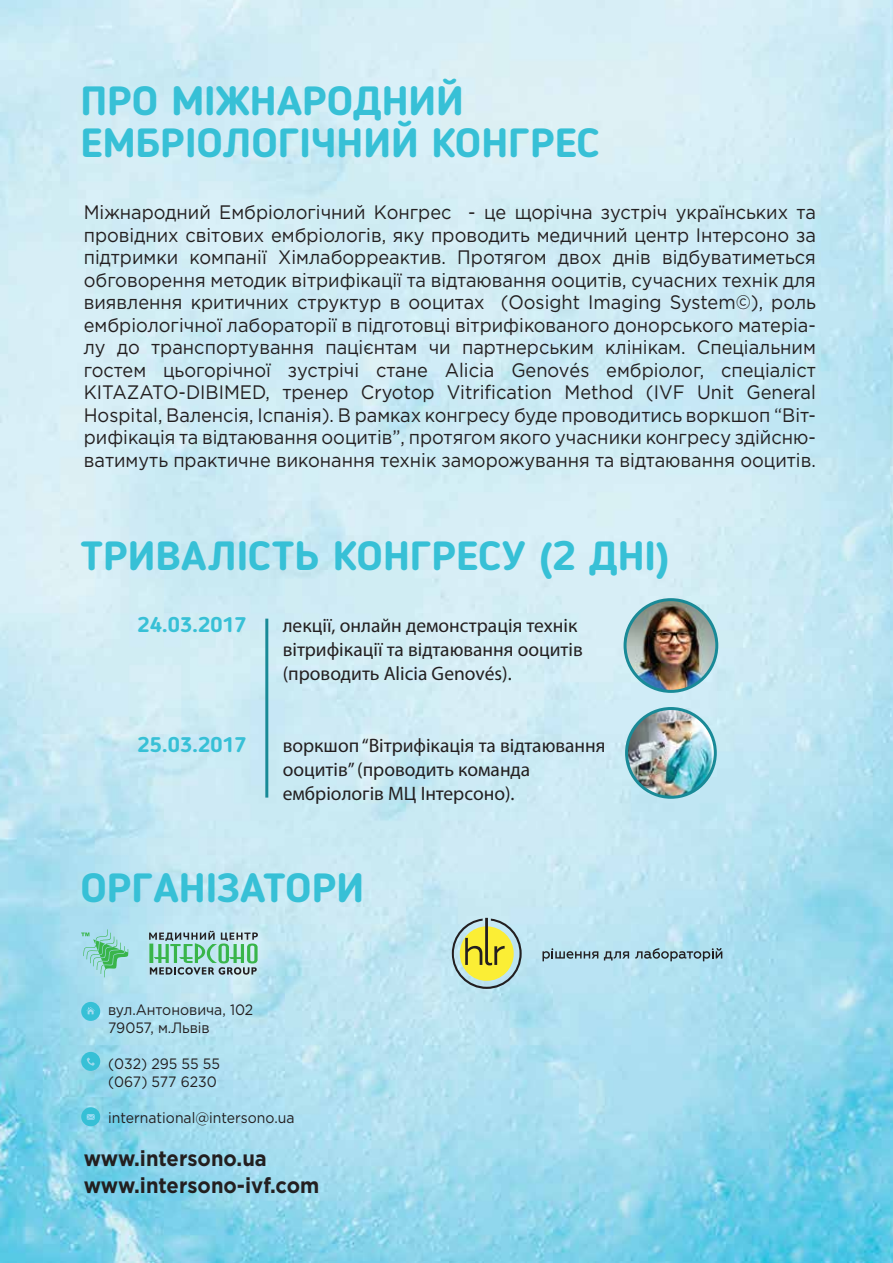
<style>
.page{position:relative;width:893px;height:1263px;background:#fff}
.page>*{position:absolute;margin:0;border:0;box-sizing:border-box;transform-origin:0 0}
.t1{font:700 40.5px/42px "Blogger Sans";color:#37c0d6;scale:1.07 1}
.t2{font:700 21.6px/27px "Gotham Pro";color:#231f20;scale:.93 1}
.t3{font:700 21px "Blogger Sans";color:#37c0d6;scale:1.07 1}
.t4{font:19.5px/22.5px "Gotham Pro";color:#231f20;text-align:justify;scale:.93 1}
.t5{font:19.5px/24px "Myriad Pro";color:#231f20}
.t6{font:15px/18px "Gotham Pro";color:#231f20;scale:.93 1}
</style>
<div class="page">
<img style="left:0;top:0;width:893px;height:1263px">
<svg style="left:81px;top:929px;width:47px;height:48px;background:#91d4c7"></svg>
<svg style="left:149px;top:931px;width:109px;height:44px;background:#90bfb1"></svg>
<hr style="left:265px;top:619px;width:3px;height:178px;background:#198a97">
<svg style="left:81px;top:1002px;width:19px;height:19px"></svg>
<svg style="left:81px;top:1052px;width:19px;height:19px"></svg>
<svg style="left:81px;top:1107px;width:19px;height:19px"></svg>
<svg style="left:452px;top:918px;width:70px;height:71px;background:#bdc985"></svg>
<svg style="left:542px;top:948px;width:56px;height:13px"></svg>
<svg style="left:604px;top:951px;width:25px;height:9px"></svg>
<svg style="left:635px;top:948px;width:87px;height:13px"></svg>
<img style="left:624px;top:600px;width:92px;height:91px;border-radius:46px">
<div style="left:624px;top:598px;width:94px;height:95px;border:3px solid #198a97;border-radius:50%"></div>
<img style="left:627px;top:708px;width:88px;height:89px;border-radius:44px">
<div style="left:625px;top:707px;width:92px;height:92px;border:3px solid #198a97;border-radius:50%"></div>
<h1 class="t1" style="left:80px;top:80px;width:487px">ПРО МІЖНАРОДНИЙ<br>ЕМБРІОЛОГІЧНИЙ КОНГРЕС</h1>
<p class="t4" style="left:84px;top:201px;width:789px">Міжнародний Ембріологічний Конгрес - це щорічна зустріч українських та провідних світових ембріологів, яку проводить медичний центр Інтерсоно за підтримки компанії Хімлаборреактив. Протягом двох днів відбуватиметься обговорення методик вітрифікації та відтаювання ооцитів, сучасних технік для виявлення критичних структур в ооцитах (Oosight Imaging System©), роль ембріологічної лабораторії в підготовці вітрифікованого донорського матеріа&shy;лу до транспортування пацієнтам чи партнерським клінікам. Спеціальним гостем цьогорічної зустрічі стане Alicia Genovés ембріолог, спеціаліст KITAZATO-DIBIMED, тренер Cryotop Vitrification Method (IVF Unit General Hospital, Валенсія, Іспанія). В рамках конгресу буде проводитись воркшоп “Віт&shy;рифікація та відтаювання ооцитів”, протягом якого учасники конгресу здійсню&shy;ватимуть практичне виконання технік заморожування та відтаювання ооцитів.</p>
<h1 class="t1" style="left:80px;top:535px;width:552px">ТРИВАЛІСТЬ КОНГРЕСУ (2 ДНІ)</h1>
<p class="t3" style="left:138px;top:612px;width:103px">24.03.2017</p>
<p class="t3" style="left:138px;top:732px;width:103px">25.03.2017</p>
<p class="t5" style="left:283px;top:613px;width:302px">лекції, онлайн демонстрація технік вітрифікації та відтаювання ооцитів (проводить Alicia Genovés).</p>
<p class="t5" style="left:283px;top:733px;width:324px">воркшоп “Вітрифікація та відтаювання ооцитів” (проводить команда ембріологів МЦ Інтерсоно).</p>
<h1 class="t1" style="left:80px;top:867px;width:267px">ОРГАНІЗАТОРИ</h1>
<p class="t6" style="left:108px;top:1001px;width:158px">вул.Антоновича, 102<br>79057, м.Львів</p>
<p class="t6" style="left:108px;top:1055px;width:122px">(032) 295 55 55 (067) 577 6230</p>
<p class="t6" style="left:108px;top:1109px;width:202px">international@intersono.ua</p>
<p class="t2" style="left:84px;top:1144px;width:255px">www.intersono.ua www.intersono-ivf.com</p>
</div>
